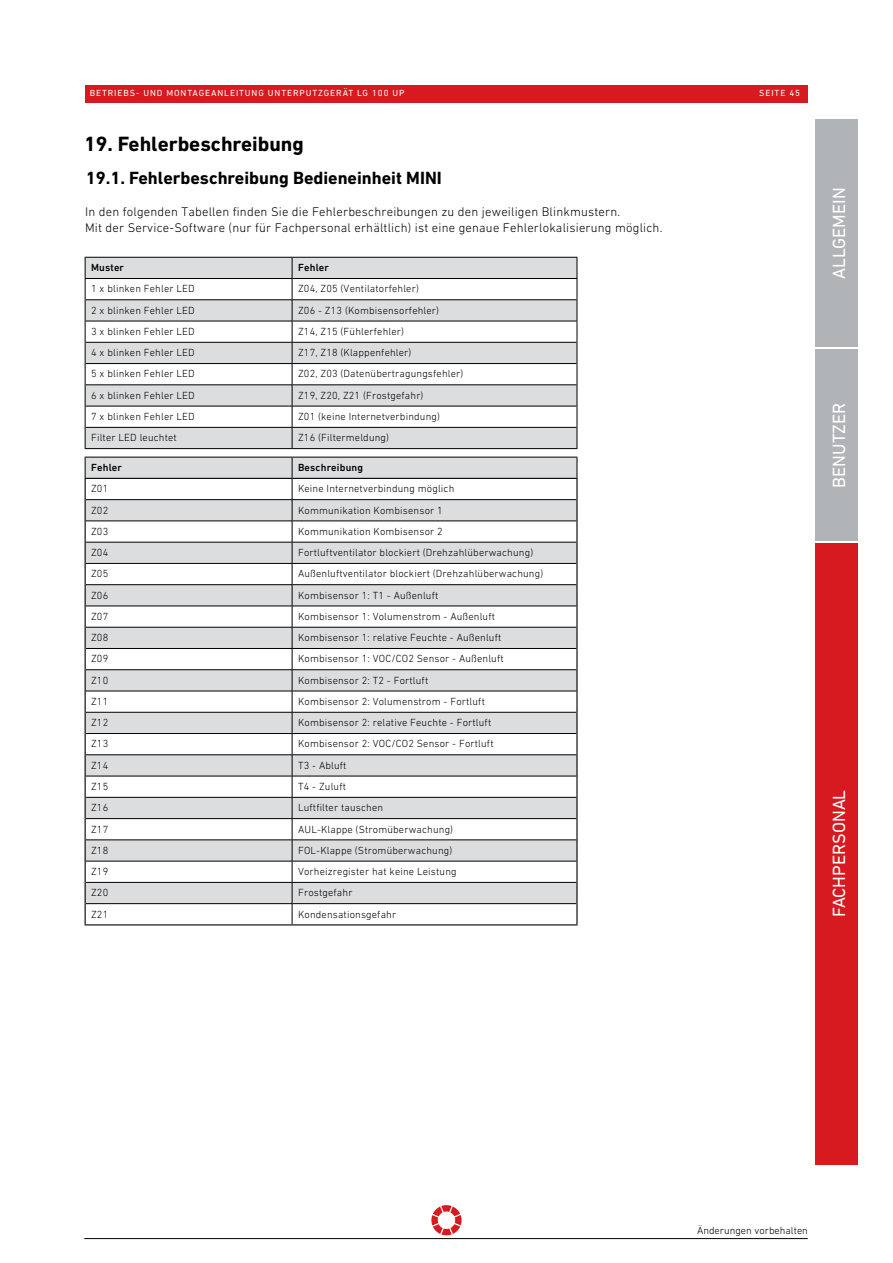
<style>
.page{position:relative;width:893px;height:1263px;background:#fff}
.page>*{position:absolute;margin:0;border:0;box-sizing:border-box;transform-origin:0 0}
.t1{font:700 21px "DIN Next LT Pro";color:#000}
.t2{font:700 18px "DIN Next LT Pro";color:#000}
.t3{font:18px "DIN Next LT Pro";color:#fff}
.t4{font:300 12.75px/16.5px "DIN Next LT Pro";letter-spacing:.015em;color:#000}
.t5{font:300 10.5px "DIN Next LT Pro";letter-spacing:.015em;color:#000}
.t6{font:500 10.5px "DIN Next LT Pro";letter-spacing:.015em;color:#000}
.t7{font:9px "DIN Next LT Pro";letter-spacing:.1em;color:#fff}
</style>
<div class="page">
<svg style="left:431px;top:1205px;width:31px;height:30px"></svg>
<div style="left:85px;top:85px;width:723px;height:17px;background:#d71920"></div>
<hr style="left:84px;top:1238px;width:724px;height:1px;background:#000">
<div style="left:815px;top:119px;width:42px;height:228px;background:#b1b4b6"></div>
<div style="left:815px;top:350px;width:42px;height:191px;background:#b1b4b6"></div>
<div style="left:815px;top:543px;width:42px;height:621px;background:#d71920"></div>
<svg style="left:85px;top:257px;width:493px;height:192px"></svg>
<hr style="left:85px;top:448px;width:207px;height:1px;background:#000">
<hr style="left:292px;top:448px;width:285px;height:1px;background:#000">
<svg style="left:85px;top:457px;width:493px;height:467px"></svg>
<hr style="left:85px;top:924px;width:207px;height:1px;background:#000">
<hr style="left:292px;top:924px;width:286px;height:1px;background:#000">
<p class="t7" style="left:90px;top:88px;width:316px">BETRIEBS- UND MONTAGEANLEITUNG UNTERPUTZGERÄT LG 100 UP</p>
<p class="t7" style="left:759px;top:88px;width:42px">SEITE 45</p>
<h1 class="t1" style="left:84px;top:132px;width:221px">19. Fehlerbeschreibung</h1>
<h2 class="t2" style="left:86px;top:168px;width:357px">19.1. Fehlerbeschreibung Bedieneinheit MINI</h2>
<p class="t4" style="left:85px;top:203px;width:579px">In den folgenden Tabellen finden Sie die Fehlerbeschreibungen zu den jeweiligen Blinkmustern.<br>Mit der Service-Software (nur für Fachpersonal erhältlich) ist eine genaue Fehlerlokalisierung möglich.</p>
<p class="t6" style="left:91px;top:261px;width:34px">Muster</p>
<p class="t6" style="left:298px;top:261px;width:32px">Fehler</p>
<p class="t5" style="left:91px;top:283px;width:105px">1 x blinken Fehler LED</p>
<p class="t5" style="left:298px;top:283px;width:122px">Z04, Z05 (Ventilatorfehler)</p>
<p class="t5" style="left:91px;top:304px;width:105px">2 x blinken Fehler LED</p>
<p class="t5" style="left:298px;top:304px;width:143px">Z06 - Z13 (Kombisensorfehler)</p>
<p class="t5" style="left:91px;top:325px;width:105px">3 x blinken Fehler LED</p>
<p class="t5" style="left:298px;top:325px;width:107px">Z14, Z15 (Fühlerfehler)</p>
<p class="t5" style="left:91px;top:347px;width:105px">4 x blinken Fehler LED</p>
<p class="t5" style="left:298px;top:347px;width:115px">Z17, Z18 (Klappenfehler)</p>
<p class="t5" style="left:91px;top:368px;width:105px">5 x blinken Fehler LED</p>
<p class="t5" style="left:298px;top:368px;width:167px">Z02, Z03 (Datenübertragungsfehler)</p>
<p class="t5" style="left:91px;top:389px;width:105px">6 x blinken Fehler LED</p>
<p class="t5" style="left:298px;top:389px;width:127px">Z19, Z20, Z21 (Frostgefahr)</p>
<p class="t5" style="left:91px;top:410px;width:105px">7 x blinken Fehler LED</p>
<p class="t5" style="left:298px;top:410px;width:143px">Z01 (keine Internetverbindung)</p>
<p class="t5" style="left:91px;top:432px;width:87px">Filter LED leuchtet</p>
<p class="t5" style="left:298px;top:432px;width:93px">Z16 (Filtermeldung)</p>
<p class="t6" style="left:91px;top:461px;width:32px">Fehler</p>
<p class="t6" style="left:298px;top:461px;width:66px">Beschreibung</p>
<p class="t5" style="left:91px;top:483px;width:19px">Z01</p>
<p class="t5" style="left:298px;top:483px;width:158px">Keine Internetverbindung möglich</p>
<p class="t5" style="left:91px;top:504px;width:19px">Z02</p>
<p class="t5" style="left:298px;top:504px;width:146px">Kommunikation Kombisensor 1</p>
<p class="t5" style="left:91px;top:525px;width:19px">Z03</p>
<p class="t5" style="left:298px;top:525px;width:146px">Kommunikation Kombisensor 2</p>
<p class="t5" style="left:91px;top:546px;width:19px">Z04</p>
<p class="t5" style="left:298px;top:546px;width:237px">Fortluftventilator blockiert (Drehzahlüberwachung)</p>
<p class="t5" style="left:91px;top:568px;width:19px">Z05</p>
<p class="t5" style="left:298px;top:568px;width:247px">Außenluftventilator blockiert (Drehzahlüberwachung)</p>
<p class="t5" style="left:91px;top:589px;width:19px">Z06</p>
<p class="t5" style="left:298px;top:589px;width:142px">Kombisensor 1: T1 - Außenluft</p>
<p class="t5" style="left:91px;top:610px;width:19px">Z07</p>
<p class="t5" style="left:298px;top:610px;width:198px">Kombisensor 1: Volumenstrom - Außenluft</p>
<p class="t5" style="left:91px;top:631px;width:19px">Z08</p>
<p class="t5" style="left:298px;top:631px;width:205px">Kombisensor 1: relative Feuchte - Außenluft</p>
<p class="t5" style="left:91px;top:653px;width:19px">Z09</p>
<p class="t5" style="left:298px;top:653px;width:207px">Kombisensor 1: VOC/CO2 Sensor - Außenluft</p>
<p class="t5" style="left:91px;top:674px;width:19px">Z10</p>
<p class="t5" style="left:298px;top:674px;width:132px">Kombisensor 2: T2 - Fortluft</p>
<p class="t5" style="left:91px;top:695px;width:19px">Z11</p>
<p class="t5" style="left:298px;top:695px;width:188px">Kombisensor 2: Volumenstrom - Fortluft</p>
<p class="t5" style="left:91px;top:717px;width:19px">Z12</p>
<p class="t5" style="left:298px;top:717px;width:195px">Kombisensor 2: relative Feuchte - Fortluft</p>
<p class="t5" style="left:91px;top:738px;width:19px">Z13</p>
<p class="t5" style="left:298px;top:738px;width:197px">Kombisensor 2: VOC/CO2 Sensor - Fortluft</p>
<p class="t5" style="left:91px;top:759px;width:19px">Z14</p>
<p class="t5" style="left:298px;top:759px;width:50px">T3 - Abluft</p>
<p class="t5" style="left:91px;top:780px;width:19px">Z15</p>
<p class="t5" style="left:298px;top:780px;width:49px">T4 - Zuluft</p>
<p class="t5" style="left:91px;top:802px;width:19px">Z16</p>
<p class="t5" style="left:298px;top:802px;width:87px">Luftfilter tauschen</p>
<p class="t5" style="left:91px;top:823px;width:19px">Z17</p>
<p class="t5" style="left:298px;top:823px;width:157px">AUL-Klappe (Stromüberwachung)</p>
<p class="t5" style="left:91px;top:844px;width:19px">Z18</p>
<p class="t5" style="left:298px;top:844px;width:156px">FOL-Klappe (Stromüberwachung)</p>
<p class="t5" style="left:91px;top:865px;width:19px">Z19</p>
<p class="t5" style="left:298px;top:865px;width:160px">Vorheizregister hat keine Leistung</p>
<p class="t5" style="left:91px;top:887px;width:19px">Z20</p>
<p class="t5" style="left:298px;top:887px;width:56px">Frostgefahr</p>
<p class="t5" style="left:91px;top:908px;width:19px">Z21</p>
<p class="t5" style="left:298px;top:908px;width:100px">Kondensationsgefahr</p>
<h2 class="t3" style="left:829px;top:279px;width:93px;rotate:-90deg">ALLGEMEIN</h2>
<h2 class="t3" style="left:829px;top:488px;width:86px;rotate:-90deg">BENUTZER</h2>
<h2 class="t3" style="left:829px;top:917px;width:129px;rotate:-90deg">FACHPERSONAL</h2>
<p class="t5" style="left:697px;top:1224px;width:112px">Änderungen vorbehalten</p>
</div>
